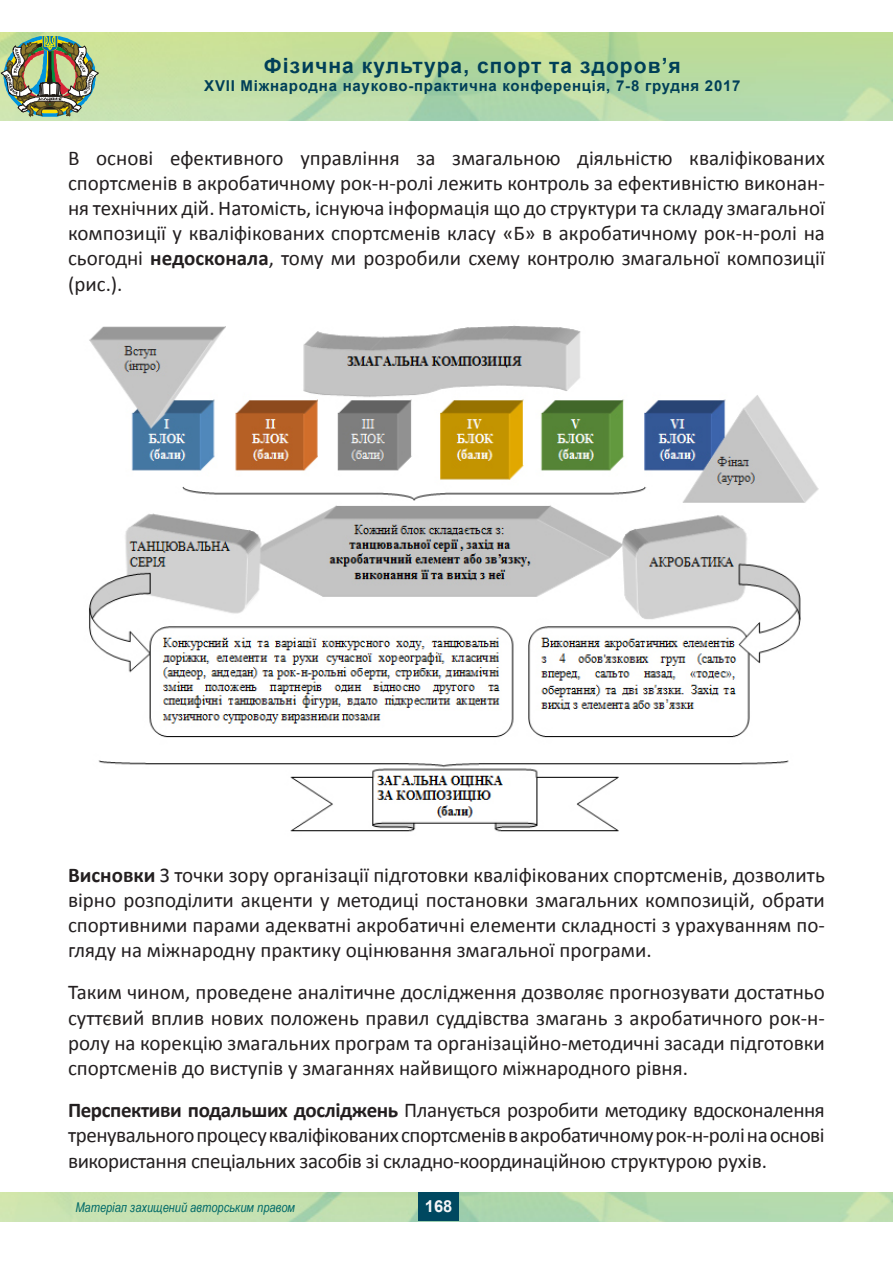
<style>
.page{position:relative;width:893px;height:1263px;background:#fff}
.page>*{position:absolute;margin:0;border:0;box-sizing:border-box;transform-origin:0 0}
.Обычный{font:21px/25.2px "Calibri";color:#231f20;text-align:justify}
.Обычный__веб{font:21px/25.2px "Calibri";letter-spacing:-.02em;color:#231f20;text-align:justify}
.t1{font:700 21px "Arial";letter-spacing:.05em;color:#003f58}
.t2{font:700 16.5px "Arial";color:#f7f7f8}
.t3{font:700 15px "Arial";letter-spacing:.05em;color:#003f58}
.t4{font:italic 13.5px "Arial Narrow";color:#006967}
.s1{font-weight:700}
</style>
<div class="page">
<img style="left:1px;top:36px;width:98px;height:81px">
<img style="left:0;top:1193px;width:892px;height:29px">
<div style="left:418px;top:1192px;width:41px;height:28px;background:#004860"></div>
<img style="left:89px;top:325px;width:730px;height:507px">
<p class="t1" style="left:264px;top:51px;width:418px">Фізична культура, спорт та здоров’я</p>
<p class="t3" style="left:204px;top:75px;width:538px">XVII Міжнародна науково-практична конференція, 7-8 грудня 2017</p>
<p class="Обычный" style="left:68px;top:145px;width:758px">В основі ефективного управління за змагальною діяльністю кваліфікованих спортсменів в акробатичному рок-н-ролі лежить контроль за ефективністю виконан&shy;ня технічних дій. Натомість, існуюча інформація що до структури та складу змагальної композиції у кваліфікованих спортсменів класу «Б» в акробатичному рок-н-ролі на сьогодні <span class="s1">недосконала</span>, тому ми розробили схему контролю змагальної композиції (рис.).</p>
<p class="Обычный" style="left:68px;top:862px;width:758px"><span class="s1">Висновки</span> З точки зору організації підготовки кваліфікованих спортсменів, дозволить вірно розподілити акценти у методиці постановки змагальних композицій, обрати спортивними парами адекватні акробатичні елементи складності з урахуванням по&shy;гляду на міжнародну практику оцінювання змагальної програми.</p>
<p class="Обычный" style="left:68px;top:980px;width:758px">Таким чином, проведене аналітичне дослідження дозволяє прогнозувати достатньо суттєвий вплив нових положень правил суддівства змагань з акробатичного рок-н&shy;ролу на корекцію змагальних програм та організаційно-методичні засади підготовки спортсменів до виступів у змаганнях найвищого міжнародного рівня.</p>
<p class="Обычный__веб" style="left:68px;top:1098px;width:758px"><span class="s1">Перспективи подальших досліджень</span> Планується розробити методику вдосконалення тренувального процесу кваліфікованих спортсменів в акробатичному рок-н-ролі на основі використання спеціальних засобів зі складно-координаційною структурою рухів.</p>
<p class="t4" style="left:75px;top:1198px;width:221px">Матеріал захищений авторським правом</p>
<p class="t2" style="left:425px;top:1195px;width:29px">168</p>
</div>
